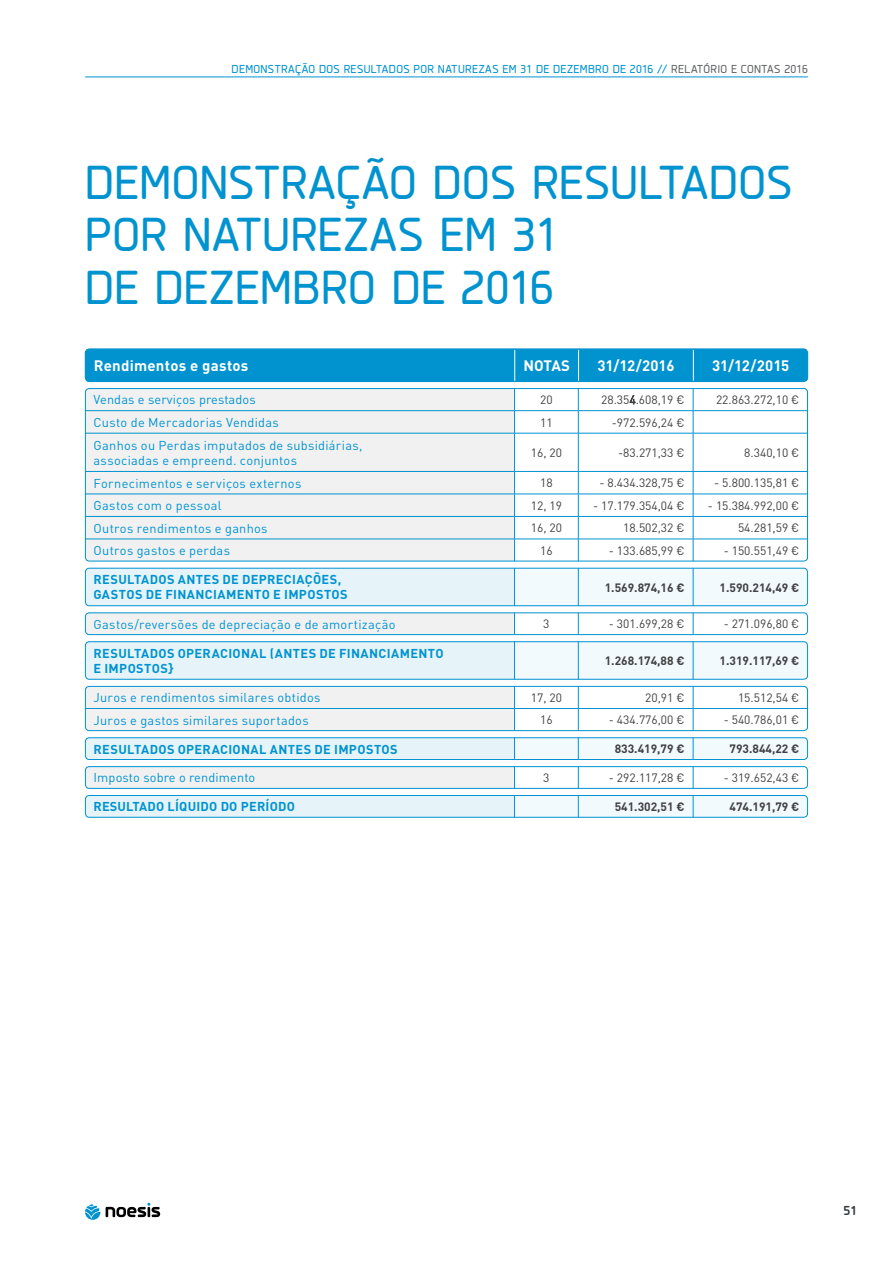
<style>
.page{position:relative;width:893px;height:1263px;background:#fff}
.page>*{position:absolute;margin:0;border:0;box-sizing:border-box;transform-origin:0 0}
.t1{font:49.5px/52.5px "PF Isotext Pro";letter-spacing:.005em;color:#0093d0}
.t2{font:700 15px "DIN Pro";letter-spacing:.015em;color:#fff}
.t3{font:700 13.5px "PF Isotext Pro";color:#373d42}
.t4{font:12.75px/15px "DIN Pro";letter-spacing:.025em;color:#0093d0}
.t5{font:700 12.75px/15px "DIN Pro";letter-spacing:.025em;color:#0093d0}
.t6{font:12px "DIN Pro";color:#414042}
.t7{font:700 12px "DIN Pro";color:#414042}
.t8{font:12px "PF Isotext Pro";letter-spacing:.03em;color:#0093d0}
.s1{color:#636466}
.s2{font-weight:300}
</style>
<div class="page">
<div style="left:85px;top:388px;width:429px;height:173px;background:#f1f1f2"></div>
<hr style="left:85px;top:410px;width:429px;height:1px;background:#0093d0">
<hr style="left:85px;top:433px;width:429px;height:1px;background:#0093d0">
<hr style="left:85px;top:471px;width:429px;height:1px;background:#0093d0">
<hr style="left:85px;top:494px;width:429px;height:1px;background:#0093d0">
<hr style="left:85px;top:516px;width:429px;height:1px;background:#0093d0">
<hr style="left:85px;top:539px;width:429px;height:1px;background:#0093d0">
<hr style="left:514px;top:410px;width:64px;height:1px;background:#0093d0">
<hr style="left:514px;top:433px;width:64px;height:1px;background:#0093d0">
<hr style="left:514px;top:471px;width:64px;height:1px;background:#0093d0">
<hr style="left:514px;top:494px;width:64px;height:1px;background:#0093d0">
<hr style="left:514px;top:516px;width:64px;height:1px;background:#0093d0">
<hr style="left:514px;top:539px;width:64px;height:1px;background:#0093d0">
<svg style="left:514px;top:390px;width:1px;height:43px"></svg>
<hr style="left:514px;top:433px;width:1px;height:38px;background:#0093d0">
<svg style="left:514px;top:472px;width:1px;height:87px"></svg>
<svg style="left:578px;top:388px;width:231px;height:173px"></svg>
<div style="left:85px;top:388px;width:723px;height:173px;border:1px solid #0093d0;border-radius:4px"></div>
<div style="left:85px;top:568px;width:429px;height:38px;background:#e6f4fa"></div>
<div style="left:515px;top:568px;width:293px;height:38px;background:#f2fafd"></div>
<hr style="left:514px;top:568px;width:1px;height:38px;background:#0093d0">
<hr style="left:693px;top:568px;width:1px;height:38px;background:#0093d0">
<hr style="left:578px;top:568px;width:1px;height:38px;background:#0093d0">
<div style="left:85px;top:568px;width:723px;height:38px;border:1px solid #0093d0;border-radius:4px"></div>
<div style="left:85px;top:641px;width:429px;height:39px;background:#e6f4fa"></div>
<div style="left:515px;top:642px;width:293px;height:36px;background:#f2fafd"></div>
<hr style="left:514px;top:641px;width:1px;height:39px;background:#0093d0">
<hr style="left:693px;top:641px;width:1px;height:39px;background:#0093d0">
<hr style="left:578px;top:641px;width:1px;height:39px;background:#0093d0">
<div style="left:85px;top:641px;width:723px;height:39px;border:1px solid #0093d0;border-radius:4px"></div>
<div style="left:85px;top:737px;width:429px;height:23px;background:#e6f4fa"></div>
<div style="left:514px;top:738px;width:294px;height:22px;background:#f2fafd"></div>
<div style="left:85px;top:737px;width:723px;height:23px;border:1px solid #0093d0;border-radius:4px"></div>
<div style="left:85px;top:795px;width:429px;height:23px;background:#e6f4fa"></div>
<div style="left:514px;top:795px;width:294px;height:21px;background:#f2fafd"></div>
<div style="left:85px;top:795px;width:723px;height:23px;border:1px solid #0093d0;border-radius:4px"></div>
<hr style="left:514px;top:708px;width:64px;height:1px;background:#0093d0">
<div style="left:85px;top:686px;width:430px;height:45px;background:#f1f1f2"></div>
<hr style="left:578px;top:708px;width:115px;height:1px;background:#0093d0">
<hr style="left:693px;top:708px;width:115px;height:1px;background:#0093d0">
<svg style="left:808px;top:690px;width:1px;height:37px"></svg>
<svg style="left:578px;top:688px;width:1px;height:41px"></svg>
<svg style="left:693px;top:688px;width:1px;height:41px"></svg>
<div style="left:85px;top:686px;width:723px;height:45px;border:1px solid #0093d0;border-radius:4px"></div>
<div style="left:85px;top:612px;width:429px;height:23px;background:#f1f1f2"></div>
<svg style="left:514px;top:614px;width:1px;height:19px"></svg>
<svg style="left:693px;top:614px;width:1px;height:19px"></svg>
<svg style="left:578px;top:614px;width:1px;height:19px"></svg>
<div style="left:85px;top:612px;width:723px;height:23px;border:1px solid #0093d0;border-radius:4px"></div>
<div style="left:85px;top:766px;width:429px;height:23px;background:#f1f1f2"></div>
<svg style="left:514px;top:768px;width:1px;height:19px"></svg>
<svg style="left:693px;top:768px;width:1px;height:19px"></svg>
<svg style="left:578px;top:768px;width:1px;height:19px"></svg>
<div style="left:85px;top:766px;width:723px;height:23px;border:1px solid #0093d0;border-radius:4px"></div>
<div style="left:85px;top:350px;width:723px;height:31px;background:#0093d0"></div>
<hr style="left:693px;top:350px;width:1px;height:31px;background:#fff">
<hr style="left:85px;top:381px;width:430px;height:1px;background:#0093d0">
<hr style="left:693px;top:381px;width:115px;height:1px;background:#0093d0">
<hr style="left:514px;top:350px;width:1px;height:31px;background:#fff">
<hr style="left:578px;top:350px;width:1px;height:31px;background:#fff">
<hr style="left:85px;top:349px;width:430px;height:1px;background:#0093d0">
<hr style="left:693px;top:349px;width:115px;height:1px;background:#0093d0">
<div style="left:85px;top:349px;width:723px;height:33px;border:1px solid #0093d0;border-radius:4px"></div>
<hr style="left:85px;top:77px;width:722px;height:1px;background:#0093d0">
<svg style="left:106px;top:1203px;width:54px;height:14px"></svg>
<svg style="left:85px;top:1204px;width:15px;height:16px"></svg>
<p class="t8" style="left:232px;top:62px;width:578px">DEMONSTRAÇÃO DOS RESULTADOS POR NATUREZAS EM 31 DE DEZEMBRO DE 2016 // <span class="s1">RELATÓRIO E CONTAS 2016</span></p>
<h1 class="t1" style="left:85px;top:156px;width:709px">DEMONSTRAÇÃO DOS RESULTADOS<br>POR NATUREZAS EM 31<br>DE DEZEMBRO DE 2016</h1>
<p class="t2" style="left:94px;top:355px;width:156px">Rendimentos e gastos</p>
<p class="t2" style="left:523px;top:355px;width:48px">NOTAS</p>
<p class="t2" style="left:597px;top:355px;width:79px">31/12/2016</p>
<p class="t2" style="left:712px;top:355px;width:79px">31/12/2015</p>
<p class="t4" style="left:94px;top:392px;width:164px">Vendas e serviços prestados</p>
<p class="t6" style="left:540px;top:391px;width:14px">20</p>
<p class="t6" style="left:601px;top:391px;width:85px">28.35<span class="s2">4</span>.608,19 €</p>
<p class="t6" style="left:716px;top:391px;width:85px">22.863.272,10 €</p>
<p class="t4" style="left:94px;top:414px;width:187px">Custo de Mercadorias Vendidas</p>
<p class="t6" style="left:540px;top:414px;width:14px">11</p>
<p class="t6" style="left:612px;top:414px;width:74px">-972.596,24 €</p>
<p class="t4" style="left:94px;top:437px;width:270px">Ganhos ou Perdas imputados de subsidiárias, associadas e empreend. conjuntos</p>
<p class="t6" style="left:531px;top:444px;width:33px">16, 20</p>
<p class="t6" style="left:618px;top:444px;width:68px">-83.271,33 €</p>
<p class="t6" style="left:744px;top:444px;width:57px">8.340,10 €</p>
<p class="t4" style="left:94px;top:475px;width:209px">Fornecimentos e serviços externos</p>
<p class="t6" style="left:540px;top:475px;width:14px">18</p>
<p class="t6" style="left:599px;top:475px;width:87px">- 8.434.328,75 €</p>
<p class="t6" style="left:714px;top:475px;width:87px">- 5.800.135,81 €</p>
<p class="t4" style="left:94px;top:497px;width:130px">Gastos com o pessoal</p>
<p class="t6" style="left:531px;top:497px;width:33px">12, 19</p>
<p class="t6" style="left:593px;top:497px;width:93px">- 17.179.354,04 €</p>
<p class="t6" style="left:708px;top:497px;width:93px">- 15.384.992,00 €</p>
<p class="t4" style="left:94px;top:520px;width:176px">Outros rendimentos e ganhos</p>
<p class="t6" style="left:531px;top:520px;width:33px">16, 20</p>
<p class="t6" style="left:623px;top:520px;width:63px">18.502,32 €</p>
<p class="t6" style="left:738px;top:520px;width:63px">54.281,59 €</p>
<p class="t4" style="left:94px;top:542px;width:138px">Outros gastos e perdas</p>
<p class="t6" style="left:540px;top:542px;width:14px">16</p>
<p class="t6" style="left:609px;top:542px;width:77px">- 133.685,99 €</p>
<p class="t6" style="left:724px;top:542px;width:77px">- 150.551,49 €</p>
<p class="t5" style="left:94px;top:572px;width:256px">RESULTADOS ANTES DE DEPRECIAÇÕES,<br>GASTOS DE FINANCIAMENTO E IMPOSTOS</p>
<p class="t7" style="left:605px;top:579px;width:81px">1.569.874,16 €</p>
<p class="t7" style="left:720px;top:579px;width:81px">1.590.214,49 €</p>
<p class="t4" style="left:94px;top:616px;width:304px">Gastos/reversões de depreciação e de amortização</p>
<p class="t6" style="left:543px;top:616px;width:8px">3</p>
<p class="t6" style="left:609px;top:616px;width:77px">- 301.699,28 €</p>
<p class="t6" style="left:724px;top:616px;width:77px">- 271.096,80 €</p>
<p class="t5" style="left:94px;top:645px;width:352px">RESULTADOS OPERACIONAL (ANTES DE FINANCIAMENTO<br>E IMPOSTOS}</p>
<p class="t7" style="left:605px;top:653px;width:81px">1.268.174,88 €</p>
<p class="t7" style="left:720px;top:653px;width:81px">1.319.117,69 €</p>
<p class="t4" style="left:94px;top:689px;width:228px">Juros e rendimentos similares obtidos</p>
<p class="t6" style="left:531px;top:689px;width:33px">17, 20</p>
<p class="t6" style="left:645px;top:689px;width:41px">20,91 €</p>
<p class="t6" style="left:738px;top:689px;width:63px">15.512,54 €</p>
<p class="t4" style="left:94px;top:712px;width:217px">Juros e gastos similares suportados</p>
<p class="t6" style="left:540px;top:712px;width:14px">16</p>
<p class="t6" style="left:609px;top:712px;width:77px">- 434.776,00 €</p>
<p class="t6" style="left:724px;top:712px;width:77px">- 540.786,01 €</p>
<p class="t5" style="left:94px;top:741px;width:306px">RESULTADOS OPERACIONAL ANTES DE IMPOSTOS</p>
<p class="t7" style="left:615px;top:741px;width:71px">833.419,79 €</p>
<p class="t7" style="left:729px;top:741px;width:71px">793.844,22 €</p>
<p class="t4" style="left:94px;top:770px;width:163px">Imposto sobre o rendimento</p>
<p class="t6" style="left:543px;top:770px;width:8px">3</p>
<p class="t6" style="left:609px;top:770px;width:77px">- 292.117,28 €</p>
<p class="t6" style="left:724px;top:770px;width:77px">- 319.652,43 €</p>
<p class="t5" style="left:94px;top:799px;width:203px">RESULTADO LÍQUIDO DO PERÍODO</p>
<p class="t7" style="left:615px;top:798px;width:71px">541.302,51 €</p>
<p class="t7" style="left:729px;top:798px;width:71px">474.191,79 €</p>
<p class="t3" style="left:843px;top:1203px;width:16px">51</p>
</div>
